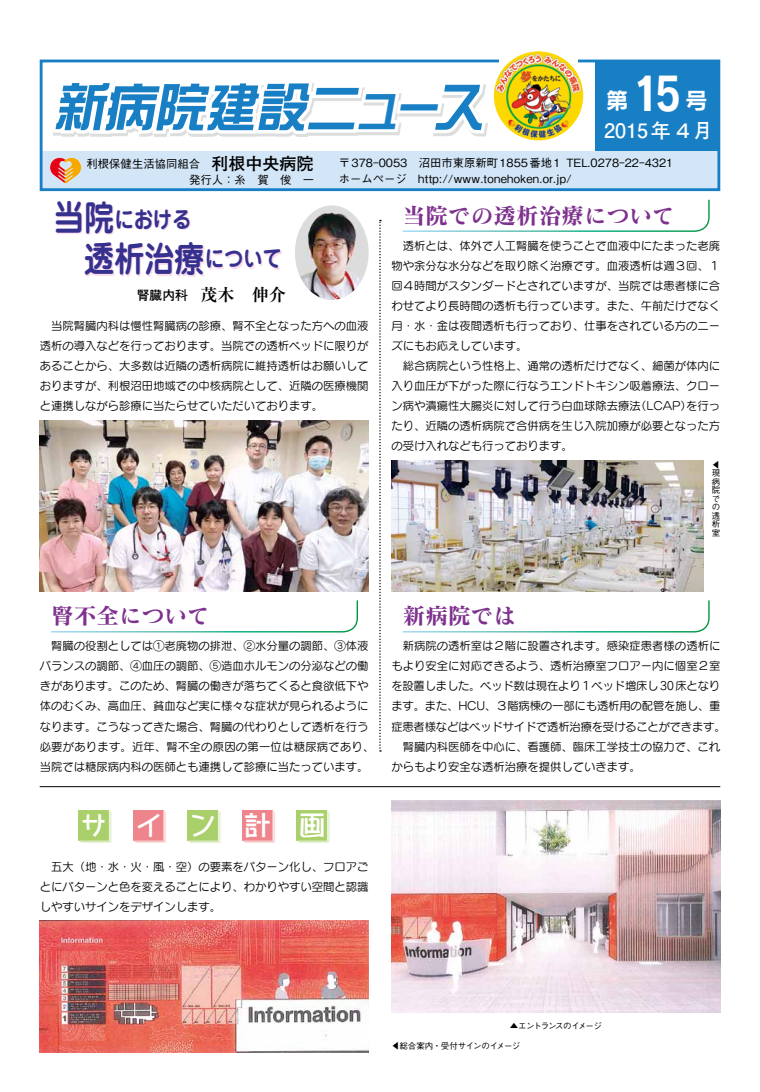
<style>
.page{position:relative;width:760px;height:1092px;background:#fff}
.page>*{position:absolute;margin:0;border:0;box-sizing:border-box;transform-origin:0 0}
.t1{font:italic 51.7px "DFP So Gei CID W7";color:#187fc4}
.t2{font:700 35.4px "Jun 501 Pro";color:#36318f;scale:.85 1}
.t3{font:26.9px "DFPPOP Stencil CID W7 83 pv RKSJ H";letter-spacing:1.025em;color:#fff}
.t4{font:22.7px "Matisse Pro B";color:#7e318e}
.t5{font:700 22.7px "Jun 501 Pro";color:#36318f;scale:.85 1}
.t6{font:22.7px "Rodin Pro B";color:#fff}
.t7{font:700 19.8px "Futo Go B101 Pr 5";color:#fff}
.t8{font:700 17px "Ryumin Pr 5";color:#000}
.t9{font:11.3px/20px "Seurat Pro M";color:#000;text-align:justify}
.t10{font:500 11.3px/16.3px "Gothic BBB Pr 5";color:#000}
.t11{font:500 8.5px "Gothic BBB Pr 5";letter-spacing:-.02em;color:#000}
.t12{font:500 8.5px "Gothic BBB Pr 5";letter-spacing:-.125em;color:#000}
.t13{font:500 8.5px/8.5px "Gothic BBB Pr 5";letter-spacing:-.085em;color:#000}
.s1{font-size:48.9px}
.s2{font-size:45.4px}
.s3{font-family:"Futo Go B101 Pr 5";font-weight:700;font-size:17px}
.s4{font-size:35.4px}
.s5{font-size:22.7px}
.s6{font-family:"Futo Go B101 Pr 5";font-size:12.8px}
</style>
<div class="page">
<hr style="left:40px;top:786px;width:680px;height:1px;background:#000">
<svg style="left:79px;top:810px;width:33px;height:32px"></svg>
<svg style="left:133px;top:810px;width:33px;height:32px"></svg>
<svg style="left:242px;top:810px;width:33px;height:32px"></svg>
<svg style="left:188px;top:810px;width:33px;height:32px"></svg>
<svg style="left:297px;top:810px;width:33px;height:32px"></svg>
<img style="left:40px;top:920px;width:329px;height:132px">
<img style="left:391px;top:800px;width:329px;height:212px">
<img style="left:40px;top:420px;width:7px;height:171px">
<div style="left:595px;top:61px;width:123px;height:92px;background:#187fc4"></div>
<div style="left:40px;top:60px;width:680px;height:131px;border:3px solid #187fc4"></div>
<div style="left:499px;top:57px;width:78px;height:9px;background:#fff"></div>
<img style="left:494px;top:51px;width:89px;height:89px;border-radius:45px">
<img style="left:47px;top:75px;width:663px;height:676px">
<h1 class="t1" style="left:53px;top:79px;width:442px">新病院建設ニ<span class="s1">ュ</span>ース</h1>
<h3 class="t6" style="left:606px;top:85px;width:104px">第<span class="s2">15</span>号</h3>
<h3 class="t7" style="left:604px;top:115px;width:110px">2015年４月</h3>
<p class="t10" style="left:87px;top:154px;width:228px">利根保健生活協同組合　<span class="s3">利根中央病院</span></p>
<p class="t10" style="left:339px;top:153px;width:336px">〒378-0053　沼田市東原新町1855番地1 TEL.0278-22-4321ホームページ　http://www.tonehoken.or.jp/</p>
<h3 class="t5" style="left:54px;top:201px;width:163px"><span class="s4">当院</span>における</h3>
<h2 class="t2" style="left:54px;top:230px;width:269px">　透析治療<span class="s5">について</span></h2>
<h3 class="t8" style="left:137px;top:281px;width:150px"><span class="s6">腎臓内科</span> 茂木　伸介</h3>
<p class="t9" style="left:40px;top:315px;width:330px">　当院腎臓内科は慢性腎臓病の診療、腎不全となった方への血液透析の導入などを行っております。当院での透析ベッドに限りがあることから、大多数は近隣の透析病院に維持透析はお願いしておりますが、利根沼田地域での中核病院として、近隣の医療機関と連携しながら診療に当たらせていただいております。</p>
<h3 class="t4" style="left:403px;top:200px;width:274px">当院での透析治療について</h3>
<p class="t9" style="left:391px;top:235px;width:330px;text-align:left">　透析とは、体外で人工腎臓を使うことで血液中にたまった老廃物や余分な水分などを取り除く治療です。血液透析は週３回、１回４時間がスタンダードとされていますが、当院では患者様に合わせてより長時間の透析も行っています。また、午前だけでなく月・水・金は夜間透析も行っており、仕事をされている方のニーズにもお応えしています。<br>　総合病院という性格上、通常の透析だけでなく、細菌が体内に</p>
<p class="t9" style="left:391px;top:375px;width:330px">入り血圧が下がった際に行なうエンドトキシン吸着療法、クローン病や潰瘍性大腸炎に対して行う白血球除去療法（LCAP）を行ったり、近隣の透析病院で合併病を生じ入院加療が必要となった方の受け入れなども行っております。</p>
<p class="t13" style="left:711px;top:459px;width:10px">◀現病院での透析室</p>
<h3 class="t4" style="left:51px;top:601px;width:160px">腎不全について</h3>
<p class="t9" style="left:40px;top:635px;width:336px;text-align:left">　腎臓の役割としては①老廃物の排泄、②水分量の調節、③体液バランスの調節、④血圧の調節、⑤造血ホルモンの分泌などの働きがあります。このため、腎臓の働きが落ちてくると食欲低下や体のむくみ、高血圧、貧血など実に様々な症状が見られるようになります。こうなってきた場合、腎臓の代わりとして透析を行う必要があります。近年、腎不全の原因の第一位は糖尿病であり、当院では糖尿病内科の医師とも連携して診療に当たっています。</p>
<h3 class="t3" style="left:81px;top:810px;width:246px">サイン計画</h3>
<p class="t9" style="left:40px;top:856px;width:330px">　五大（地・水・火・風・空）の要素をパターン化し、フロアごとにパターンと色を変えることにより、わかりやすい空間と認識しやすいサインをデザインします。</p>
<h3 class="t4" style="left:403px;top:601px;width:115px">新病院では</h3>
<p class="t9" style="left:391px;top:635px;width:336px;text-align:left">　新病院の透析室は２階に設置されます。感染症患者様の透析にもより安全に対応できるよう、透析治療室フロアー内に個室２室を設置しました。ベッド数は現在より１ベッド増床し30床となります。また、HCU、３階病棟の一部にも透析用の配管を施し、重症患者様などはベッドサイドで透析治療を受けることができます。　腎臓内科医師を中心に、看護師、臨床工学技士の協力で、これからもより安全な透析治療を提供していきます。</p>
<p class="t12" style="left:510px;top:1018px;width:94px">▲エントランスのイメージ</p>
<p class="t11" style="left:391px;top:1038px;width:130px">◀総合案内・受付サインのイメージ</p>
</div>
